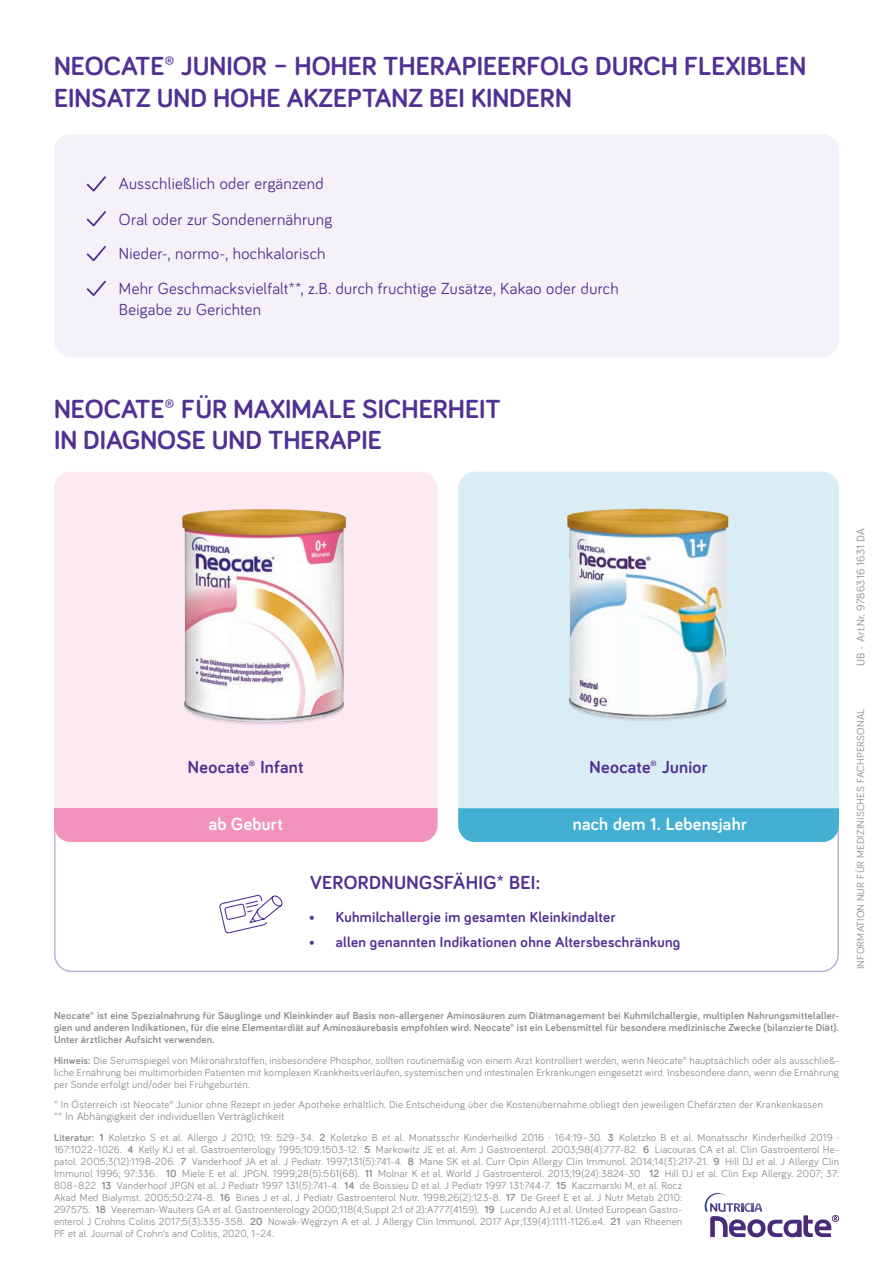
<style>
.page{position:relative;width:893px;height:1263px;background:#fff}
.page>*{position:absolute;margin:0;border:0;box-sizing:border-box;transform-origin:0 0}
.t1{font:700 27px/31.5px "Bariol";color:#513193}
.t2{font:700 19.5px "Bariol";letter-spacing:.02em;color:#513193}
.t3{font:700 18px "Bariol";letter-spacing:.02em;color:#513193}
.t4{font:700 18px "Bariol";letter-spacing:.015em;color:#fff}
.t5{font:16.5px/21px "Bariol";letter-spacing:.015em;color:#513193}
.t6{font:700 15px "Bariol";letter-spacing:.025em;color:#513193}
.Fußnoten{font:11.25px "Bariol";letter-spacing:.02em;color:#8d8d91}
.Fußnoten-2{font:10.5px/12px "Bariol";letter-spacing:.025em;color:#8d8d91;text-align:justify}
.Fußnoten-3{font:700 10.5px/12px "Bariol";letter-spacing:.025em;color:#8d8d91;text-align:justify}
.s1{font-weight:700}
.s2{font-size:10.5px}
</style>
<div class="page">
<div style="left:54px;top:134px;width:785px;height:223px;background:#f4f2f8;border-radius:17px"></div>
<div style="left:54px;top:472px;width:384px;height:370px;background:#fce9f1;border-radius:17px"></div>
<div style="left:54px;top:808px;width:384px;height:34px;background:#f193bb"></div>
<div style="left:458px;top:472px;width:381px;height:370px;background:#daecf4;border-radius:17px"></div>
<div style="left:458px;top:808px;width:381px;height:34px;background:#43b0d3"></div>
<img style="left:567px;top:508px;width:162px;height:213px">
<svg style="left:219px;top:894px;width:64px;height:39px"></svg>
<img style="left:182px;top:509px;width:165px;height:216px">
<svg style="left:86px;top:246px;width:20px;height:16px"></svg>
<svg style="left:86px;top:211px;width:20px;height:16px"></svg>
<svg style="left:86px;top:280px;width:20px;height:16px"></svg>
<svg style="left:86px;top:176px;width:20px;height:16px"></svg>
<img style="left:705px;top:1193px;width:22px;height:18px">
<svg style="left:710px;top:1203px;width:129px;height:34px"></svg>
<p class="t1" style="left:54px;top:49px;width:754px">NEOCATE® JUNIOR – HOHER THERAPIEERFOLG DURCH FLEXIBLEN<br>EINSATZ UND HOHE AKZEPTANZ BEI KINDERN</p>
<p class="t5" style="left:119px;top:172px;width:206px">Ausschließlich oder ergänzend</p>
<p class="t5" style="left:119px;top:208px;width:215px">Oral oder zur Sondenernährung</p>
<p class="t5" style="left:119px;top:242px;width:208px">Nieder-, normo-, hochkalorisch</p>
<p class="t5" style="left:119px;top:278px;width:501px">Mehr Geschmacksvielfalt**, z.B. durch fruchtige Zusätze, Kakao oder durch<br>Beigabe zu Gerichten</p>
<p class="t1" style="left:54px;top:392px;width:448px">NEOCATE® FÜR MAXIMALE SICHERHEIT<br>IN DIAGNOSE UND THERAPIE</p>
<p class="Fußnoten" style="left:853px;top:666px;width:140px;rotate:-90deg">UB - Art.Nr. 9786316 1631 DA</p>
<p class="t3" style="left:188px;top:754px;width:117px">Neocate® Infant</p>
<p class="t3" style="left:590px;top:754px;width:120px">Neocate® Junior</p>
<p class="t4" style="left:209px;top:812px;width:76px">ab Geburt</p>
<p class="t4" style="left:573px;top:812px;width:176px">nach dem 1. Lebensjahr</p>
<p class="t2" style="left:310px;top:869px;width:232px">VERORDNUNGSFÄHIG* BEI:</p>
<p class="t6" style="left:309px;top:906px;width:308px">• Kuhmilchallergie im gesamten Kleinkindalter</p>
<p class="t6" style="left:309px;top:931px;width:373px">• allen genannten Indikationen ohne Altersbeschränkung</p>
<p class="Fußnoten-2" style="left:854px;top:969px;width:262px;rotate:-90deg">INFORMATION NUR FÜR MEDIZINISCHES FACHPERSONAL</p>
<p class="Fußnoten-3" style="left:54px;top:1009px;width:786px">Neocate® ist eine Spezialnahrung für Säuglinge und Kleinkinder auf Basis non-allergener Aminosäuren zum Diätmanagement bei Kuhmilchallergie, multiplen Nahrungsmittelaller&shy;gien und anderen Indikationen, für die eine Elementardiät auf Aminosäurebasis empfohlen wird. Neocate® ist ein Lebensmittel für besondere medizinische Zwecke (bilanzierte Diät).<br>Unter ärztlicher Aufsicht verwenden.</p>
<p class="Fußnoten-2" style="left:54px;top:1054px;width:786px"><span class="s1">Hinweis:</span> Die Serumspiegel von Mikronährstoffen, insbesondere Phosphor, sollten routinemäßig von einem Arzt kontrolliert werden, wenn Neocate® hauptsächlich oder als ausschließ&shy;liche Ernährung bei multimorbiden Patienten mit komplexen Krankheitsverläufen, systemischen und intestinalen Erkrankungen eingesetzt wird. Insbesondere dann, wenn die Ernährung per Sonde erfolgt und/oder bei Frühgeburten.</p>
<p class="Fußnoten-2" style="left:54px;top:1098px;width:770px">* In Österreich ist Neocate® Junior ohne Rezept in jeder Apotheke erhältlich. Die Entscheidung über die Kostenübernahme obliegt den jeweiligen Chefärzten der Krankenkassen</p>
<p class="Fußnoten" style="left:54px;top:1109px;width:232px"><span class="s2">**</span> In Abhängigkeit der individuellen Verträglichkeit</p>
<p class="Fußnoten-2" style="left:54px;top:1131px;width:786px;text-align:left"><span class="s1">Literatur: 1</span> Koletzko S et al. Allergo J 2010; 19: 529–34. <span class="s1">2</span> Koletzko B et al. Monatsschr Kinderheilkd 2016 · 164:19–30. <span class="s1">3</span> Koletzko B et al. Monatsschr Kinderheilkd 2019 · 167:1022–1026. <span class="s1">4</span> Kelly KJ et al. Gastroenterology 1995;109:1503-12. <span class="s1">5</span> Markowitz JE et al. Am J Gastroenterol. 2003;98(4):777-82. <span class="s1">6</span> Liacouras CA et al. Clin Gastroenterol He&shy;patol. 2005;3(12):1198-206. <span class="s1">7</span> Vanderhoof JA et al. J Pediatr. 1997;131(5):741-4. <span class="s1">8</span> Mane SK et al. Curr Opin Allergy Clin Immunol. 2014;14(3):217-21. <span class="s1">9</span> Hill DJ et al. J Allergy Clin Immunol 1996; 97:336. <span class="s1">10</span> Miele E et al. JPGN. 1999;28(5):561(68). <span class="s1">11</span> Molnar K et al. World J Gastroenterol. 2013;19(24):3824-30 <span class="s1">12</span> Hill DJ et al. Clin Exp Allergy. 2007; 37:<br>808–822 <span class="s1">13</span> Vanderhoof JPGN et al. J Pediatr 1997 131(5):741-4. <span class="s1">14</span> de Boissieu D et al. J Pediatr 1997 131:744-7. <span class="s1">15</span> Kaczmarski M, et al. Rocz<br>Akad Med Bialymst. 2005;50:274-8. <span class="s1">16</span> Bines J et al. J Pediatr Gastroenterol Nutr. 1998;26(2):123-8. <span class="s1">17</span> De Greef E et al. J Nutr Metab 2010:<br>297575. <span class="s1">18</span> Veereman-Wauters GA et al. Gastroenterology 2000;118(4;Suppl 2:1 of 2):A777(4159). <span class="s1">19</span> Lucendo AJ et al. United European Gastro-<br>enterol J Crohns Colitis 2017;5(3):335-358. <span class="s1">20</span> Nowak-Węgrzyn A et al. J Allergy Clin Immunol. 2017 Apr;139(4):1111-1126.e4. <span class="s1">21</span> van Rheenen<br>PF et al. Journal of Crohn‘s and Colitis, 2020, 1–24.</p>
</div>
